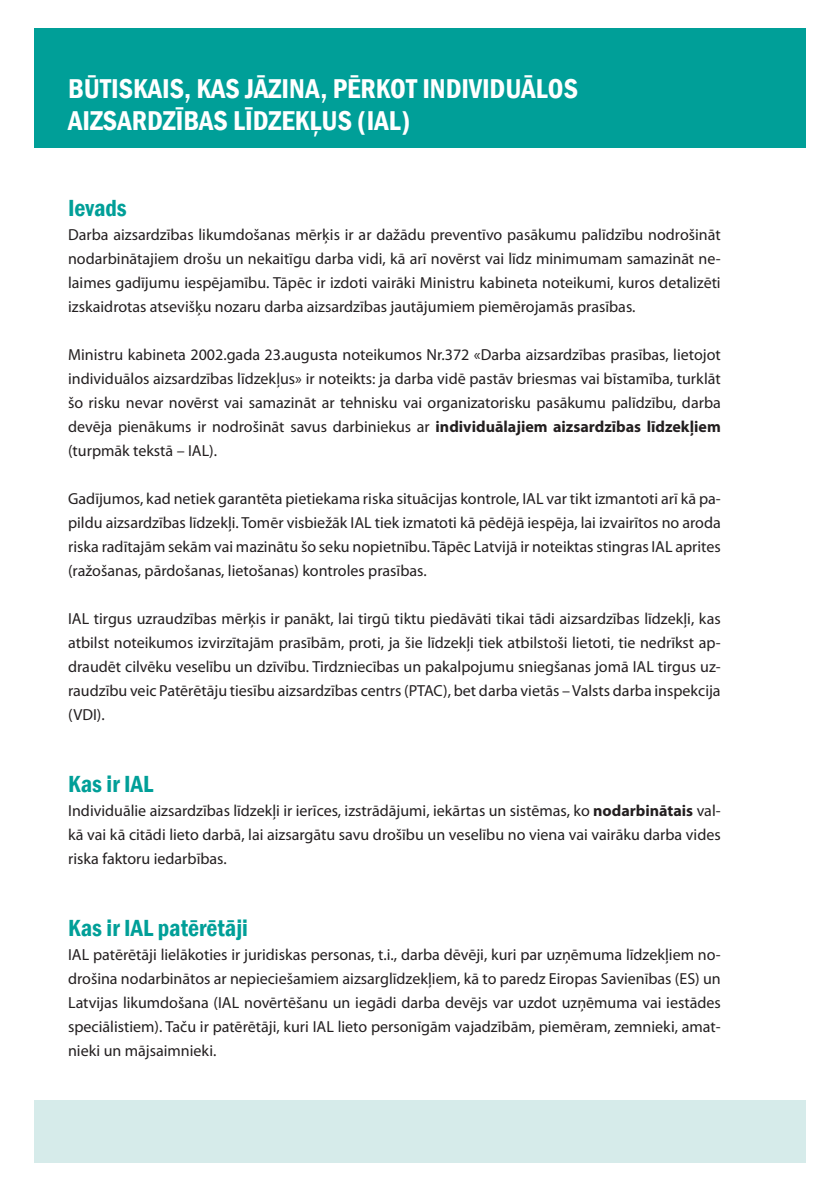
<style>
.page{position:relative;width:840px;height:1191px;background:#fff}
.page>*{position:absolute;margin:0;border:0;box-sizing:border-box;transform-origin:0 0}
.t1{font:600 condensed 28px/32px "Franklin Gothic";color:#fff}
.t2{font:600 condensed 24px "Franklin Gothic";color:#009f98}
.t3{font:16px/24px "Myriad Pro";color:#231f20;text-align:justify}
.s1{font-weight:700}
</style>
<div class="page">
<div style="left:34px;top:28px;width:771px;height:119px;background:#009f98"></div>
<div style="left:34px;top:1100px;width:771px;height:62px;background:#d6ebea"></div>
<h1 class="t1" style="left:68px;top:73px;width:511px">BŪTISKAIS, KAS JĀZINA, PĒRKOT INDIVIDUĀLOS<br>AIZSARDZĪBAS LĪDZEKĻUS (IAL)</h1>
<h2 class="t2" style="left:68px;top:192px;width:60px">Ievads</h2>
<p class="t3" style="left:68px;top:223px;width:653px">Darba aizsardzības likumdošanas mērķis ir ar dažādu preventīvo pasākumu palīdzību nodrošināt nodarbinātajiem drošu un nekaitīgu darba vidi, kā arī novērst vai līdz minimumam samazināt ne&shy;laimes gadījumu iespējamību. Tāpēc ir izdoti vairāki Ministru kabineta noteikumi, kuros detalizēti izskaidrotas atsevišķu nozaru darba aizsardzības jautājumiem piemērojamās prasības.</p>
<p class="t3" style="left:68px;top:343px;width:654px">Ministru kabineta 2002.gada 23.augusta noteikumos Nr.372 «Darba aizsardzības prasības, lietojot individuālos aizsardzības līdzekļus» ir noteikts: ja darba vidē pastāv briesmas vai bīstamība, turklāt šo risku nevar novērst vai samazināt ar tehnisku vai organizatorisku pasākumu palīdzību, darba devēja pienākums ir nodrošināt savus darbiniekus ar <span class="s1">individuālajiem aizsardzības līdzekļiem </span>(turpmāk tekstā – IAL).</p>
<p class="t3" style="left:68px;top:487px;width:654px">Gadījumos, kad netiek garantēta pietiekama riska situācijas kontrole, IAL var tikt izmantoti arī kā pa&shy;pildu aizsardzības līdzekļi. Tomēr visbiežāk IAL tiek izmatoti kā pēdējā iespēja, lai izvairītos no aroda riska radītajām sekām vai mazinātu šo seku nopietnību. Tāpēc Latvijā ir noteiktas stingras IAL aprites (ražošanas, pārdošanas, lietošanas) kontroles prasības.</p>
<p class="t3" style="left:68px;top:607px;width:653px">IAL tirgus uzraudzības mērķis ir panākt, lai tirgū tiktu piedāvāti tikai tādi aizsardzības līdzekļi, kas atbilst noteikumos izvirzītajām prasībām, proti, ja šie līdzekļi tiek atbilstoši lietoti, tie nedrīkst ap&shy;draudēt cilvēku veselību un dzīvību. Tirdzniecības un pakalpojumu sniegšanas jomā IAL tirgus uz&shy;raudzību veic Patērētāju tiesību aizsardzības centrs (PTAC), bet darba vietās – Valsts darba inspekcija (VDI).</p>
<h2 class="t2" style="left:68px;top:768px;width:87px">Kas ir IAL</h2>
<p class="t3" style="left:68px;top:799px;width:653px">Individuālie aizsardzības līdzekļi ir ierīces, izstrādājumi, iekārtas un sistēmas, ko <span class="s1">nodarbinātais</span> val&shy;kā vai kā citādi lieto darbā, lai aizsargātu savu drošību un veselību no viena vai vairāku darba vides riska faktoru iedarbības.</p>
<h2 class="t2" style="left:68px;top:912px;width:181px">Kas ir IAL patērētāji</h2>
<p class="t3" style="left:68px;top:943px;width:654px">IAL patērētāji lielākoties ir juridiskas personas, t.i., darba dēvēji, kuri par uzņēmuma līdzekļiem no&shy;drošina nodarbinātos ar nepieciešamiem aizsarglīdzekļiem, kā to paredz Eiropas Savienības (ES) un Latvijas likumdošana (IAL novērtēšanu un iegādi darba devējs var uzdot uzņēmuma vai iestādes speciālistiem). Taču ir patērētāji, kuri IAL lieto personīgām vajadzībām, piemēram, zemnieki, amat&shy;nieki un mājsaimnieki.</p>
</div>
